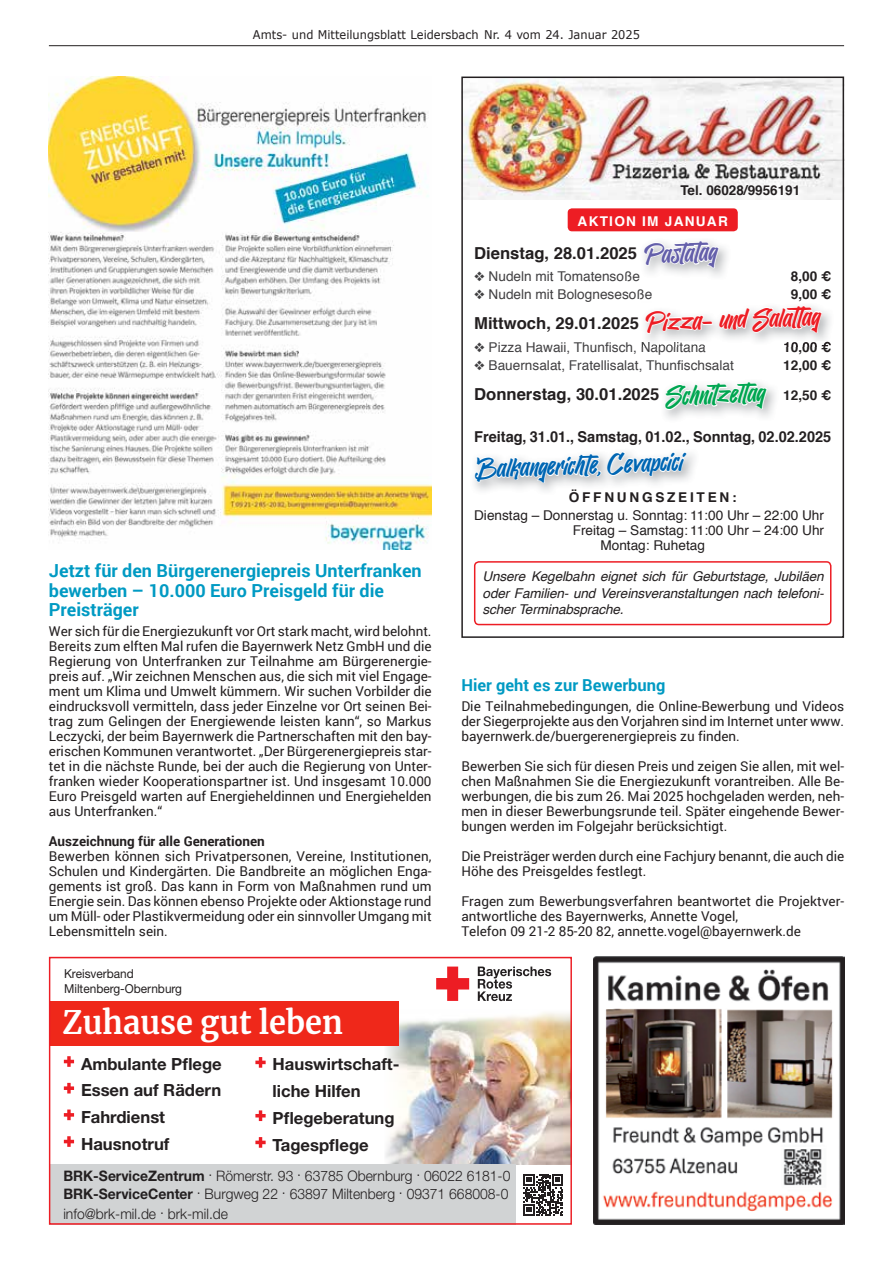
<style>
.page{position:relative;width:893px;height:1263px;background:#fff}
.page>*{position:absolute;margin:0;border:0;box-sizing:border-box;transform-origin:0 0}
.t1{font:700 31.95px "Merriweather";color:#fff;scale:.96 1}
.t2{font:24px "Jacksilver";color:#0066b3}
.t3{font:24px "Jacksilver";color:#ed1d24}
.t4{font:24px "Jacksilver";color:#00a651}
.t5{font:24px "Jacksilver";color:#645faa}
.t6{font:700 18px/19.5px "Roboto";color:#009ac3}
.t7{font:700 16.8px/26.7px "Helvetica Neue LT Std";color:#231f20}
.t8{font:700 16.5px "Helvetica";color:#231f20}
.t9{font:700 16.5px "Roboto";color:#009ac3}
.t10{font:700 15px "Helvetica";color:#231f20}
.t11{font:300 14.55px/18.3px "Helvetica Neue LT Std";color:#231f20;scale:.96 1}
.t12{font:13.5px/15px "Roboto";color:#231f20;text-align:justify}
.t13{font:italic 13.5px/16.5px "Helvetica";letter-spacing:-.01em;color:#231f20;text-align:justify}
.t14{font:13.5px "Helvetica";color:#414042}
.t15{font:13.5px "Helvetica";color:#231f20}
.t16{font:700 13.5px "Helvetica";color:#231f20}
.t17{font:700 13.5px "Roboto";color:#231f20}
.t18{font:700 13.5px "Helvetica";letter-spacing:.2em;color:#231f20}
.t19{font:700 13.5px "Helvetica";letter-spacing:.09em;color:#fff}
.t20{font:12.3px/14.9px "Helvetica Neue LT Std";color:#231f20;scale:.96 1}
.t21{font:12px "Verdana";color:#231f20;scale:.95 1}
.s1{font-weight:700}
</style>
<div class="page">
<hr style="left:49px;top:45px;width:795px;height:1px;background:#231f20">
<img style="left:464px;top:80px;width:377px;height:120px">
<div style="left:461px;top:77px;width:383px;height:561px;border:2px solid #231f20"></div>
<svg style="left:473px;top:450px;width:215px;height:44px"></svg>
<div style="left:474px;top:561px;width:357px;height:64px;border:2px solid #ed1d24;border-radius:4px"></div>
<div style="left:568px;top:208px;width:170px;height:23px;background:#ed1d24;border-radius:4px"></div>
<svg style="left:643px;top:231px;width:79px;height:48px"></svg>
<img style="left:825px;top:312px;width:5px;height:30px">
<img style="left:825px;top:342px;width:6px;height:4px">
<svg style="left:641px;top:306px;width:184px;height:40px"></svg>
<svg style="left:664px;top:380px;width:106px;height:41px"></svg>
<img style="left:340px;top:1005px;width:230px;height:159px">
<svg style="left:436px;top:966px;width:33px;height:35px"></svg>
<svg style="left:478px;top:966px;width:73px;height:35px"></svg>
<div style="left:49px;top:1001px;width:349px;height:44px;background:#ef281a"></div>
<svg style="left:523px;top:1174px;width:40px;height:42px"></svg>
<svg style="left:255px;top:1057px;width:11px;height:11px"></svg>
<svg style="left:255px;top:1110px;width:11px;height:11px"></svg>
<svg style="left:255px;top:1137px;width:11px;height:11px"></svg>
<div style="left:49px;top:1164px;width:466px;height:61px;background:#d1d3d4"></div>
<svg style="left:64px;top:1056px;width:10px;height:11px"></svg>
<svg style="left:64px;top:1083px;width:10px;height:10px"></svg>
<svg style="left:64px;top:1109px;width:10px;height:11px"></svg>
<svg style="left:64px;top:1136px;width:10px;height:11px"></svg>
<div style="left:49px;top:957px;width:523px;height:268px;border:1px solid #ed1d24"></div>
<img style="left:593px;top:957px;width:251px;height:268px">
<img style="left:49px;top:77px;width:383px;height:472px">
<p class="t21" style="left:253px;top:27px;width:409px">Amts- und Mitteilungsblatt Leidersbach Nr. 4 vom 24. Januar 2025</p>
<p class="t16" style="left:680px;top:179px;width:121px">Tel. 06028/9956191</p>
<p class="t19" style="left:578px;top:210px;width:152px">AKTION IM JANUAR</p>
<h2 class="t5" style="left:644px;top:238px;width:74px;rotate:-2deg">Pastatag</h2>
<h2 class="t3" style="left:645px;top:306px;width:176px;rotate:-2deg">Pizza- und Salattag</h2>
<p class="t8" style="left:474px;top:240px;width:165px">Dienstag, 28.01.2025</p>
<p class="t14" style="left:474px;top:266px;width:167px">❖ Nudeln mit Tomatensoße</p>
<p class="t16" style="left:791px;top:266px;width:42px">8,00 €</p>
<p class="t14" style="left:474px;top:284px;width:180px">❖ Nudeln mit Bolognesesoße</p>
<p class="t16" style="left:791px;top:284px;width:42px">9,00 €</p>
<p class="t8" style="left:474px;top:310px;width:166px">Mittwoch, 29.01.2025</p>
<p class="t14" style="left:474px;top:337px;width:233px">❖ Pizza Hawaii, Thunfisch, Napolitana</p>
<p class="t16" style="left:783px;top:336px;width:50px">10,00 €</p>
<p class="t14" style="left:474px;top:354px;width:261px">❖ Bauernsalat, Fratellisalat, Thunfischsalat</p>
<p class="t16" style="left:783px;top:354px;width:50px">12,00 €</p>
<p class="t8" style="left:474px;top:381px;width:187px">Donnerstag, 30.01.2025</p>
<p class="t16" style="left:783px;top:384px;width:50px">12,50 €</p>
<p class="t10" style="left:474px;top:425px;width:359px">Freitag, 31.01., Samstag, 01.02., Sonntag, 02.02.2025</p>
<h2 class="t2" style="left:474px;top:453px;width:209px;rotate:-2deg">Balkangerichte, Cevapcici</h2>
<h2 class="t4" style="left:665px;top:380px;width:102px;rotate:-2deg">Schnitzeltag</h2>
<h3 class="t6" style="left:49px;top:560px;width:374px">Jetzt für den Bürgerenergiepreis Unterfranken bewerben – 10.000 Euro Preisgeld für die<br>Preisträger</h3>
<p class="t12" style="left:49px;top:623px;width:384px">Wer sich für die Energiezukunft vor Ort stark macht, wird belohnt.<br>Bereits zum elften Mal rufen die Bayernwerk Netz GmbH und die Regierung von Unterfranken zur Teilnahme am Bürgerenergie&shy;preis auf. „Wir zeichnen Menschen aus, die sich mit viel Engage&shy;ment um Klima und Umwelt kümmern. Wir suchen Vorbilder die eindrucksvoll vermitteln, dass jeder Einzelne vor Ort seinen Bei&shy;trag zum Gelingen der Energiewende leisten kann“, so Markus Leczycki, der beim Bayernwerk die Partnerschaften mit den bay&shy;erischen Kommunen verantwortet. „Der Bürgerenergiepreis star&shy;tet in die nächste Runde, bei der auch die Regierung von Unter&shy;franken wieder Kooperationspartner ist. Und insgesamt 10.000<br>Euro Preisgeld warten auf Energieheldinnen und Energiehelden aus Unterfranken.“</p>
<p class="t17" style="left:49px;top:831px;width:217px">Auszeichnung für alle Generationen</p>
<p class="t12" style="left:49px;top:848px;width:384px">Bewerben können sich Privatpersonen, Vereine, Institutionen, Schulen und Kindergärten. Die Bandbreite an möglichen Enga&shy;gements ist groß. Das kann in Form von Maßnahmen rund um Energie sein. Das können ebenso Projekte oder Aktionstage rund um Müll- oder Plastikvermeidung oder ein sinnvoller Umgang mit Lebensmitteln sein.</p>
<p class="t20" style="left:64px;top:966px;width:124px">Kreisverband<br>Miltenberg-Obernburg</p>
<h1 class="t1" style="left:63px;top:1000px;width:294px">Zuhause gut leben</h1>
<p class="t18" style="left:569px;top:486px;width:169px">ÖFFNUNGSZEITEN:</p>
<p class="t15" style="left:474px;top:504px;width:351px">Dienstag – Donnerstag u. Sonntag: 11:00 Uhr – 22:00 Uhr</p>
<p class="t15" style="left:573px;top:519px;width:253px">Freitag – Samstag: 11:00 Uhr – 24:00 Uhr</p>
<p class="t15" style="left:600px;top:534px;width:106px">Montag: Ruhetag</p>
<p class="t13" style="left:483px;top:569px;width:343px">Unsere Kegelbahn eignet sich für Geburtstage, Jubiläen oder Familien- und Vereinsveranstaltungen nach telefoni&shy;scher Terminabsprache.</p>
<p class="t9" style="left:461px;top:674px;width:206px">Hier geht es zur Bewerbung</p>
<p class="t12" style="left:461px;top:698px;width:384px">Die Teilnahmebedingungen, die Online-Bewerbung und Videos der Siegerprojekte aus den Vorjahren sind im Internet unter www. bayernwerk.de/buergerenergiepreis zu finden.</p>
<p class="t12" style="left:461px;top:758px;width:384px">Bewerben Sie sich für diesen Preis und zeigen Sie allen, mit wel&shy;chen Maßnahmen Sie die Energiezukunft vorantreiben. Alle Be&shy;werbungen, die bis zum 26. Mai 2025 hochgeladen werden, neh&shy;men in dieser Bewerbungsrunde teil. Später eingehende Bewer&shy;bungen werden im Folgejahr berücksichtigt.</p>
<p class="t12" style="left:461px;top:848px;width:384px">Die Preisträger werden durch eine Fachjury benannt, die auch die<br>Höhe des Preisgeldes festlegt.</p>
<p class="t12" style="left:461px;top:893px;width:384px;text-align:left">Fragen zum Bewerbungsverfahren beantwortet die Projektver&shy;antwortliche des Bayernwerks, Annette Vogel,<br>Telefon 09 21-2 85-20 82, annette.vogel@bayernwerk.de</p>
<p class="t7" style="left:81px;top:1050px;width:142px">Ambulante Pflege<br>Essen auf Rädern<br>Fahrdienst<br>Hausnotruf</p>
<p class="t7" style="left:273px;top:1051px;width:128px">Hauswirtschaft&shy;liche Hilfen<br>Pflegeberatung<br>Tagespflege</p>
<p class="t11" style="left:63px;top:1166px;width:467px"><span class="s1">BRK-ServiceZentrum</span> . Römerstr. 93 . 63785 Obernburg . 06022 6181-0<br><span class="s1">BRK-ServiceCenter</span> . Burgweg 22 . 63897 Miltenberg . 09371 668008-0</p>
<p class="t11" style="left:63px;top:1204px;width:173px">info@brk-mil.de . brk-mil.de</p>
</div>
